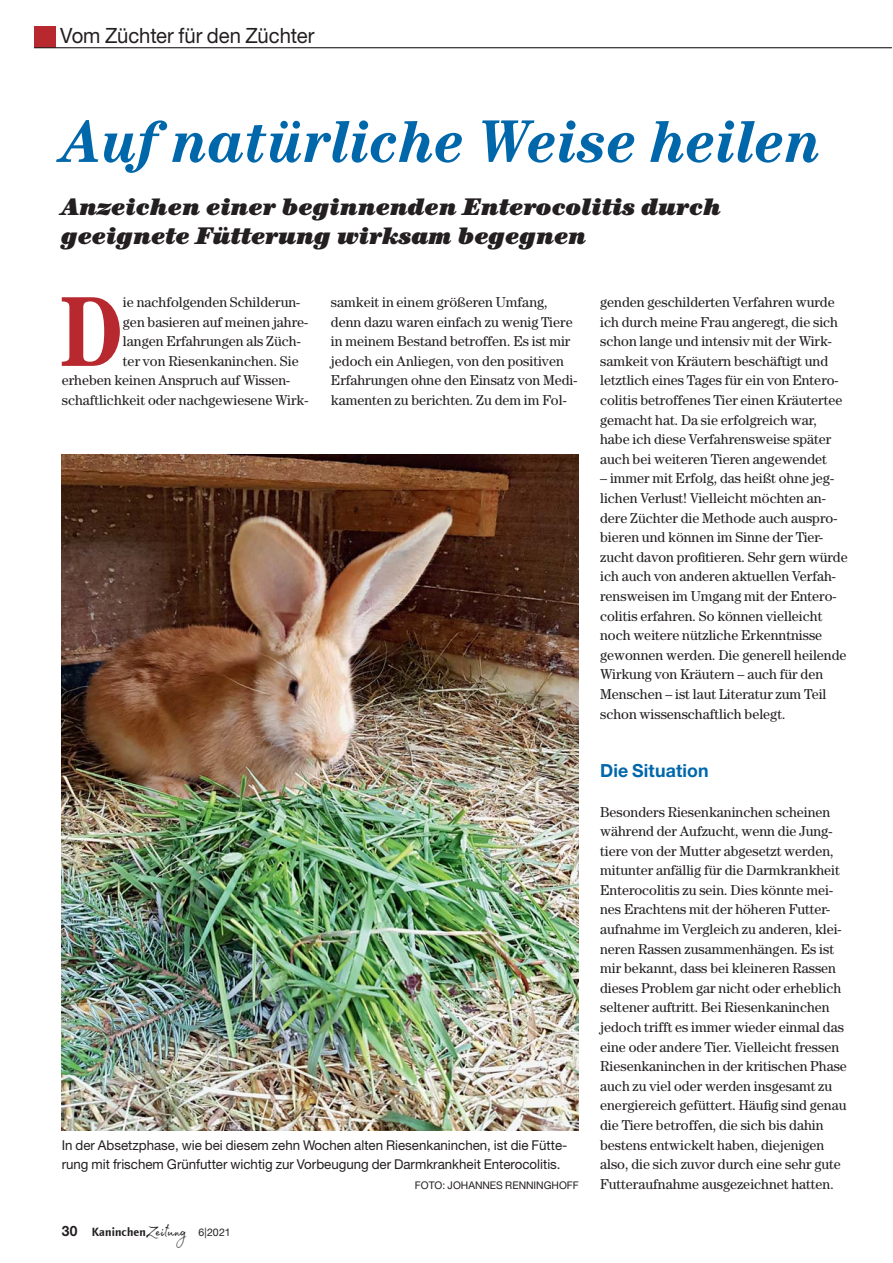
<style>
.page{position:relative;width:893px;height:1263px;background:#fff}
.page>*{position:absolute;margin:0;border:0;box-sizing:border-box;transform-origin:0 0}
.t1{font:700 condensed 99.75px "Century Std";color:#b8292f}
.t2{font:italic 700 60.3px "Century Std";color:#0067ab;scale:.95 1}
.t3{font:italic 900 24.15px/28.7px "Century Std";color:#231f20;scale:.96 1}
.t4{font:21.15px "Helvetica Neue LT Std";color:#231f20;scale:.96 1}
.t5{font:700 18.15px "Helvetica Neue LT Std";letter-spacing:.01em;color:#0067ab}
.t6{font:14.25px/19.6px "Century Std";color:#231f20}
.t7{font:13.5px/19.6px "Helvetica Neue LT Std";color:#231f20}
.t8{font:700 12px "Linotype Finnegan";letter-spacing:.015em;color:#231f20;scale:.96 1}
.t9{font:10.5px "Helvetica Neue LT Std";color:#231f20}
.s1{font-family:"Helvetica Neue LT Std";font-size:14.25px}
.s2{font-family:"Madelyn";font-weight:400;font-size:21.15px}
.s3{font-family:"Helvetica Neue LT Std";font-weight:400;font-size:10.5px}
</style>
<div class="page">
<div style="left:34px;top:26px;width:21px;height:21px;background:#b8292f"></div>
<hr style="left:34px;top:47px;width:858px;height:1px;background:#231f20">
<img style="left:62px;top:454px;width:517px;height:676px">
<h3 class="t4" style="left:60px;top:28px;width:266px">Vom Züchter für den Züchter</h3>
<h2 class="t2" style="left:62px;top:106px;width:801px">Auf natürliche Weise heilen</h2>
<h3 class="t3" style="left:62px;top:194px;width:689px">Anzeichen einer beginnenden Enterocolitis durch geeignete Fütterung wirksam begegnen</h3>
<h1 class="t1" style="left:60px;top:273px;width:65px">D</h1>
<p class="t6" style="left:123px;top:293px;width:179px">ie nachfolgenden Schilderun-</p>
<p class="t6" style="left:123px;top:313px;width:187px">gen basieren auf meinen jahre-</p>
<p class="t6" style="left:123px;top:333px;width:179px">langen Erfahrungen als Züch-</p>
<p class="t6" style="left:123px;top:352px;width:177px">ter von Riesenkaninchen. Sie</p>
<p class="t6" style="left:62px;top:372px;width:230px">erheben keinen Anspruch auf Wissen-</p>
<p class="t6" style="left:62px;top:391px;width:248px">schaftlichkeit oder nachgewiesene Wirk-</p>
<p class="t6" style="left:331px;top:293px;width:248px">samkeit in einem größeren Umfang, denn dazu waren einfach zu wenig Tiere in meinem Bestand betroffen. Es ist mir jedoch ein Anliegen, von den positiven Erfahrungen ohne den Einsatz von Medi&shy;kamenten zu berichten. Zu dem im Fol-</p>
<p class="t6" style="left:600px;top:293px;width:244px">genden geschilderten Verfahren wurde ich durch meine Frau angeregt, die sich schon lange und intensiv mit der Wirk&shy;samkeit von Kräutern beschäftigt und letztlich eines Tages für ein von Entero&shy;colitis betroffenes Tier einen Kräutertee gemacht hat. Da sie erfolgreich war, habe ich diese Verfahrensweise später auch bei weiteren Tieren angewendet</p>
<p class="t6" style="left:600px;top:470px;width:249px">– immer mit Erfolg, das heißt ohne jeg&shy;lichen Verlust! Vielleicht möchten an&shy;dere Züchter die Methode auch auspro&shy;bieren und können im Sinne der Tier&shy;zucht davon profitieren. Sehr gern würde ich auch von anderen aktuellen Verfah&shy;rensweisen im Umgang mit der Entero&shy;colitis erfahren. So können vielleicht noch weitere nützliche Erkenntnisse gewonnen werden. Die generell heilende Wirkung von Kräutern – auch für den Menschen – ist laut Literatur zum Teil schon wissenschaftlich belegt.</p>
<p class="t7" style="left:62px;top:1136px;width:507px">In der Absetzphase, wie bei diesem zehn Wochen alten Riesenkaninchen, ist die Fütte&shy;rung mit frischem Grünfutter wichtig zur Vorbeugung der Darmkrankheit Enterocolitis.</p>
<p class="t9" style="left:415px;top:1181px;width:165px">FOTO: JOHANNES RENNINGHOFF</p>
<p class="t8" style="left:62px;top:1225px;width:177px"><span class="s1">30</span> Kaninchen<span class="s2">Zeitung</span> <span class="s3">6|2021</span></p>
<p class="t5" style="left:600px;top:764px;width:110px">Die Situation</p>
<p class="t6" style="left:600px;top:803px;width:248px">Besonders Riesenkaninchen scheinen während der Aufzucht, wenn die Jung&shy;tiere von der Mutter abgesetzt werden, mitunter anfällig für die Darmkrankheit Enterocolitis zu sein. Dies könnte mei&shy;nes Erachtens mit der höheren Futter&shy;aufnahme im Vergleich zu anderen, klei&shy;neren Rassen zusammenhängen. Es ist mir bekannt, dass bei kleineren Rassen dieses Problem gar nicht oder erheblich seltener auftritt. Bei Riesenkaninchen jedoch trifft es immer wieder einmal das eine oder andere Tier. Vielleicht fressen Riesenkaninchen in der kritischen Phase auch zu viel oder werden insgesamt zu energiereich gefüttert. Häufig sind genau die Tiere betroffen, die sich bis dahin bestens entwickelt haben, diejenigen also, die sich zuvor durch eine sehr gute Futteraufnahme ausgezeichnet hatten.</p>
</div>
